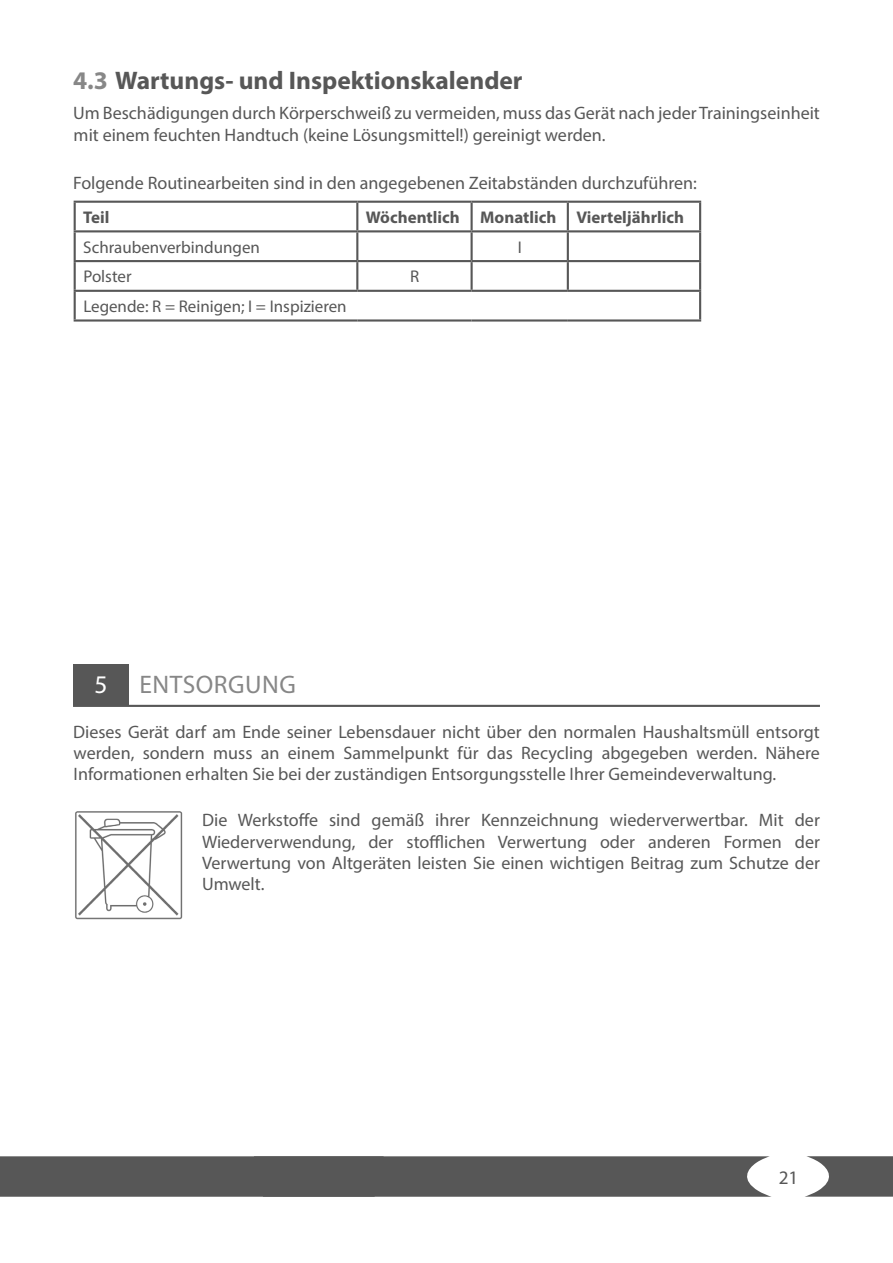
<style>
.page{position:relative;width:893px;height:1263px;background:#fff}
.page>*{position:absolute;margin:0;border:0;box-sizing:border-box;transform-origin:0 0}
.t1{font:700 25.5px "Myriad Pro";color:#575757}
.t2{font:25.5px "Myriad Pro";letter-spacing:.02em;color:#878787}
.t3{font:25.5px "Myriad Pro";color:#fff}
.t4{font:19.2px "Myriad Pro";color:#575757}
.t5{font:18px/21.1px "Myriad Pro";color:#575757;text-align:justify}
.t6{font:16.95px "Myriad Pro";color:#575757}
.t7{font:700 16.95px "Myriad Pro";color:#575757}
.s1{color:#878787}
</style>
<div class="page">
<img style="left:75px;top:811px;width:108px;height:109px">
<svg style="left:0;top:1156px;width:771px;height:41px;background:#5c5c5c"></svg>
<svg style="left:805px;top:1156px;width:88px;height:41px"></svg>
<hr style="left:74px;top:292px;width:2px;height:27px;background:#575757">
<hr style="left:699px;top:292px;width:2px;height:27px;background:#575757">
<hr style="left:74px;top:319px;width:283px;height:3px;background:#575757">
<hr style="left:357px;top:319px;width:115px;height:3px;background:#575757">
<hr style="left:472px;top:319px;width:96px;height:3px;background:#575757">
<hr style="left:568px;top:319px;width:133px;height:3px;background:#575757">
<hr style="left:74px;top:201px;width:283px;height:2px;background:#575757">
<hr style="left:74px;top:203px;width:2px;height:27px;background:#575757">
<hr style="left:472px;top:201px;width:96px;height:2px;background:#575757">
<hr style="left:568px;top:201px;width:133px;height:2px;background:#575757">
<hr style="left:567px;top:203px;width:2px;height:27px;background:#575757">
<hr style="left:699px;top:203px;width:2px;height:27px;background:#575757">
<hr style="left:74px;top:232px;width:2px;height:28px;background:#575757">
<hr style="left:567px;top:232px;width:2px;height:28px;background:#575757">
<hr style="left:699px;top:232px;width:2px;height:28px;background:#575757">
<hr style="left:74px;top:262px;width:2px;height:28px;background:#575757">
<hr style="left:567px;top:262px;width:2px;height:28px;background:#575757">
<hr style="left:699px;top:262px;width:2px;height:28px;background:#575757">
<hr style="left:74px;top:290px;width:283px;height:2px;background:#575757">
<hr style="left:472px;top:290px;width:96px;height:2px;background:#575757">
<hr style="left:568px;top:290px;width:133px;height:2px;background:#575757">
<hr style="left:357px;top:201px;width:115px;height:2px;background:#575757">
<hr style="left:356px;top:203px;width:2px;height:27px;background:#575757">
<hr style="left:471px;top:203px;width:2px;height:27px;background:#575757">
<hr style="left:356px;top:232px;width:2px;height:28px;background:#575757">
<hr style="left:471px;top:232px;width:2px;height:28px;background:#575757">
<hr style="left:356px;top:262px;width:2px;height:28px;background:#575757">
<hr style="left:471px;top:262px;width:2px;height:28px;background:#575757">
<hr style="left:357px;top:290px;width:115px;height:2px;background:#575757">
<hr style="left:74px;top:230px;width:283px;height:2px;background:#575757">
<hr style="left:357px;top:230px;width:115px;height:2px;background:#575757">
<hr style="left:472px;top:230px;width:96px;height:2px;background:#575757">
<hr style="left:568px;top:230px;width:133px;height:2px;background:#575757">
<hr style="left:74px;top:260px;width:283px;height:2px;background:#575757">
<hr style="left:357px;top:260px;width:115px;height:2px;background:#575757">
<hr style="left:472px;top:260px;width:96px;height:2px;background:#575757">
<hr style="left:568px;top:260px;width:133px;height:2px;background:#575757">
<div style="left:73px;top:665px;width:55px;height:40px;background:#575757"></div>
<hr style="left:73px;top:705px;width:747px;height:2px;background:#575757">
<p class="t1" style="left:73px;top:64px;width:451px"><span class="s1">4.3</span> Wartungs- und Inspektionskalender</p>
<p class="t5" style="left:73px;top:103px;width:748px">Um Beschädigungen durch Körperschweiß zu vermeiden, muss das Gerät nach jeder Trainingseinheit mit einem feuchten Handtuch (keine Lösungsmittel!) gereinigt werden.</p>
<p class="t5" style="left:73px;top:172px;width:625px">Folgende Routinearbeiten sind in den angegebenen Zeitabständen durchzuführen:</p>
<p class="t7" style="left:83px;top:206px;width:28px">Teil</p>
<p class="t7" style="left:366px;top:206px;width:95px">Wöchentlich</p>
<p class="t7" style="left:480px;top:206px;width:78px">Monatlich</p>
<p class="t7" style="left:576px;top:206px;width:109px">Vierteljährlich</p>
<p class="t6" style="left:83px;top:236px;width:178px">Schraubenverbindungen</p>
<p class="t6" style="left:518px;top:236px;width:6px">I</p>
<p class="t6" style="left:83px;top:266px;width:50px">Polster</p>
<p class="t6" style="left:410px;top:266px;width:11px">R</p>
<p class="t6" style="left:83px;top:296px;width:265px">Legende: R = Reinigen; I = Inspizieren</p>
<p class="t3" style="left:94px;top:668px;width:15px">5</p>
<p class="t2" style="left:139px;top:668px;width:158px">ENTSORGUNG</p>
<p class="t5" style="left:73px;top:721px;width:748px">Dieses Gerät darf am Ende seiner Lebensdauer nicht über den normalen Haushaltsmüll entsorgt werden, sondern muss an einem Sammelpunkt für das Recycling abgegeben werden. Nähere Informationen erhalten Sie bei der zuständigen Entsorgungsstelle Ihrer Gemeindeverwaltung.</p>
<p class="t5" style="left:202px;top:809px;width:619px">Die Werkstoffe sind gemäß ihrer Kennzeichnung wiederverwertbar. Mit der Wiederverwendung, der stofflichen Verwertung oder anderen Formen der Verwertung von Altgeräten leisten Sie einen wichtigen Beitrag zum Schutze der Umwelt.</p>
<p class="t4" style="left:779px;top:1166px;width:21px">21</p>
</div>
